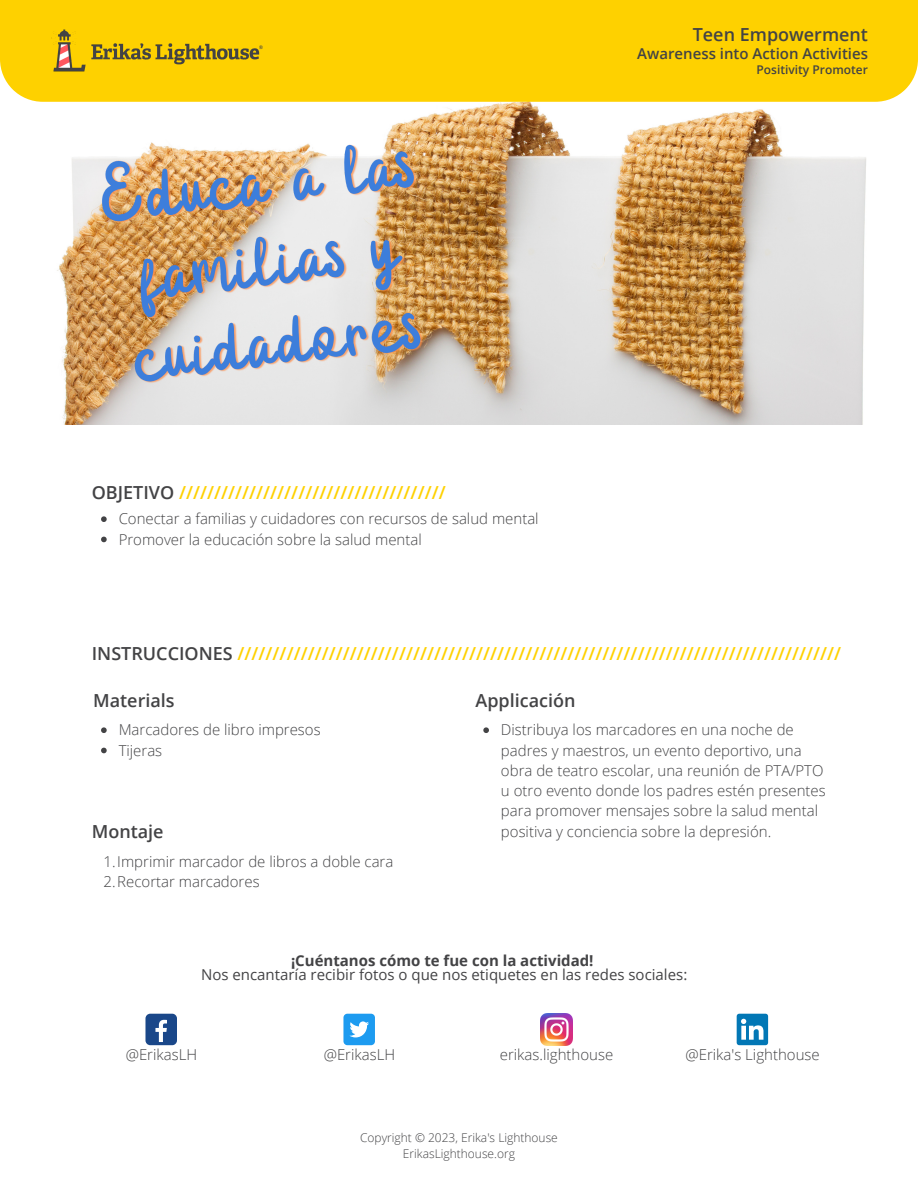
<style>
.page{position:relative;width:918px;height:1188px;background:#fff}
.page>*{position:absolute;margin:0;border:0;box-sizing:border-box;transform-origin:0 0}
.t1{font:600 18px "Open Sans";color:#fed100}
.t2{font:600 18px "Open Sans";color:#434345}
.t3{font:300 15px/20.2px "Open Sans";color:#434345}
.t4{font:15px "Open Sans";color:#434345}
.t5{font:700 15px "Open Sans";color:#434345}
.t6{font:600 15px "Open Sans";color:#434345}
.t7{font:300 12px "Open Sans";color:#434345}
.t8{font:600 12px "Open Sans";color:#434345}
.s1{color:#434345}
</style>
<div class="page">
<img style="left:57px;top:102px;width:809px;height:322px">
<div style="left:0;top:0;width:918px;height:102px;background:#fed100"></div>
<img style="left:39px;top:20px;width:234px;height:62px">
<div style="left:145px;top:1014px;width:32px;height:31px;background:#1a4789;border-radius:5px"></div>
<svg style="left:155px;top:1020px;width:12px;height:22px"></svg>
<div style="left:343px;top:1014px;width:32px;height:31px;background:#1d9bf0;border-radius:4px"></div>
<svg style="left:349px;top:1021px;width:20px;height:16px"></svg>
<img style="left:541px;top:1014px;width:31px;height:31px">
<svg style="left:737px;top:1014px;width:31px;height:31px"></svg>
<svg style="left:101px;top:727px;width:6px;height:6px"></svg>
<svg style="left:101px;top:748px;width:6px;height:5px"></svg>
<svg style="left:483px;top:727px;width:6px;height:6px"></svg>
<svg style="left:101px;top:516px;width:6px;height:6px"></svg>
<svg style="left:101px;top:537px;width:6px;height:5px"></svg>
<img style="left:93px;top:111px;width:351px;height:298px">
<p class="t2" style="left:693px;top:22px;width:177px">Teen Empowerment</p>
<p class="t6" style="left:637px;top:43px;width:232px">Awareness into Action Activities</p>
<p class="t8" style="left:757px;top:61px;width:113px">Positivity Promoter</p>
<p class="t1" style="left:92px;top:480px;width:355px"><span class="s1">OBJETIVO</span> //////////////////////////////////////</p>
<p class="t3" style="left:119px;top:508px;width:422px">Conectar a familias y cuidadores con recursos de salud mental</p>
<p class="t3" style="left:119px;top:529px;width:305px">Promover la educación sobre la salud mental</p>
<p class="t1" style="left:92px;top:640px;width:751px"><span class="s1">INSTRUCCIONES</span> //////////////////////////////////////////////////////////////////////////////////////</p>
<p class="t2" style="left:93px;top:688px;width:83px">Materials</p>
<p class="t3" style="left:119px;top:719px;width:204px">Marcadores de libro impresos</p>
<p class="t3" style="left:119px;top:740px;width:45px">Tijeras</p>
<p class="t2" style="left:475px;top:688px;width:101px">Applicación</p>
<p class="t3" style="left:501px;top:719px;width:326px">Distribuya los marcadores en una noche de padres y maestros, un evento deportivo, una obra de teatro escolar, una reunión de PTA/PTO u otro evento donde los padres estén presentes para promover mensajes sobre la salud mental positiva y conciencia sobre la depresión.</p>
<p class="t2" style="left:92px;top:819px;width:73px">Montaje</p>
<p class="t3" style="left:104px;top:851px;width:291px">1.Imprimir marcador de libros a doble cara</p>
<p class="t3" style="left:104px;top:871px;width:158px">2.Recortar marcadores</p>
<p class="t5" style="left:291px;top:950px;width:304px">¡Cuéntanos cómo te fue con la actividad!</p>
<p class="t4" style="left:201px;top:964px;width:488px">Nos encantaría recibir fotos o que nos etiquetes en las redes sociales:</p>
<p class="t3" style="left:126px;top:1044px;width:73px">@ErikasLH</p>
<p class="t3" style="left:324px;top:1044px;width:73px">@ErikasLH</p>
<p class="t3" style="left:500px;top:1044px;width:115px">erikas.lighthouse</p>
<p class="t3" style="left:686px;top:1044px;width:136px">@Erika's Lighthouse</p>
<p class="t7" style="left:360px;top:1129px;width:199px">Copyright © 2023, Erika's Lighthouse</p>
<p class="t7" style="left:403px;top:1145px;width:114px">ErikasLighthouse.org</p>
</div>
